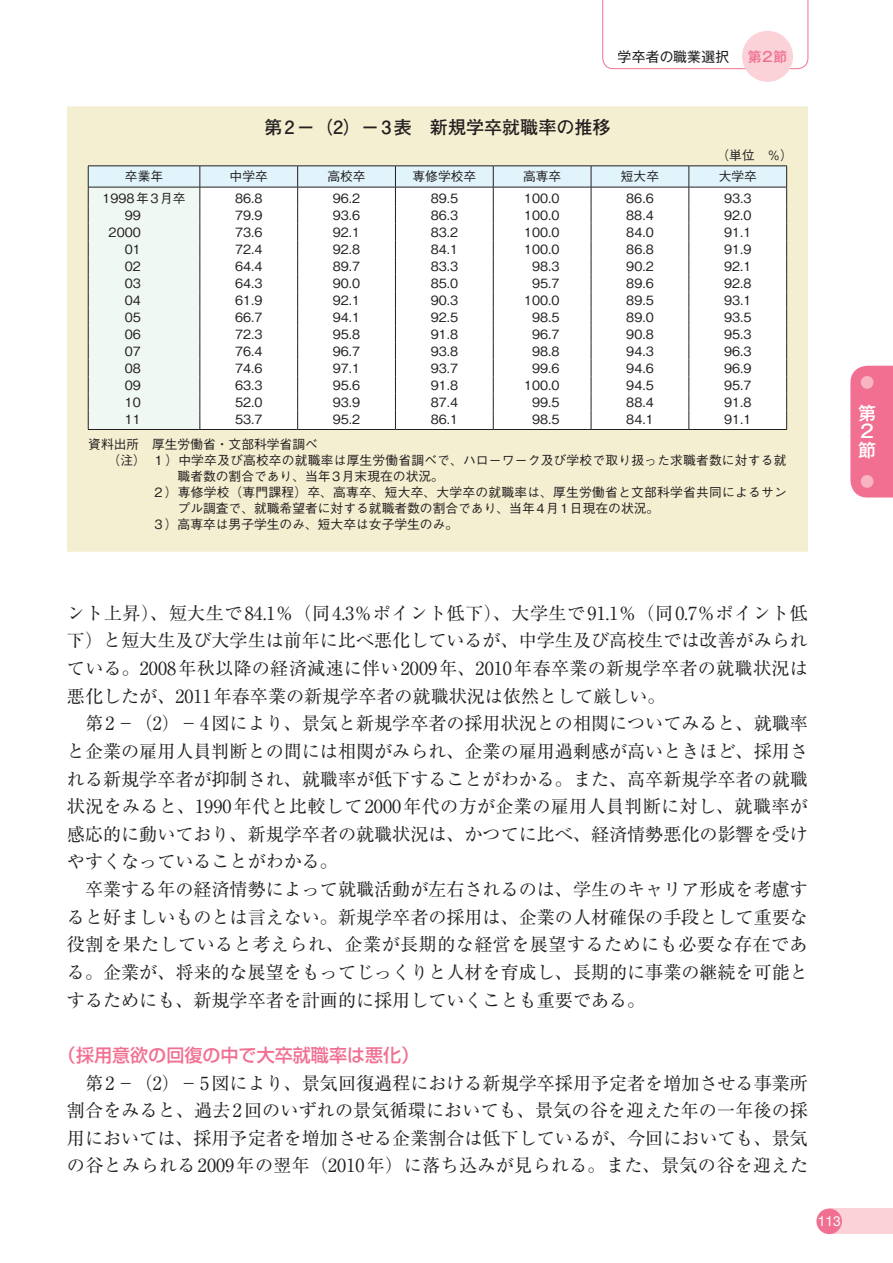
<style>
.page{position:relative;width:893px;height:1263px;background:#fff}
.page>*{position:absolute;margin:0;border:0;box-sizing:border-box;transform-origin:0 0}
.t1{font:18px/27.6px "Ryumin Pro";color:#231f20;text-align:justify}
.t2{font:500 18px "Shin Go Pro";color:#f17091}
.t3{font:700 18px "Futo Go B101 Pro";color:#231f20}
.t4{font:500 18px/18px "Gothic MB101 Pro";color:#fff;text-align:justify}
.t5{font:13.8px "Gothic MB101 Pro";letter-spacing:.015em;color:#231f20}
.t6{font:13.8px "Helvetica Neue LT Std";color:#fff}
.t7{font:500 13.8px "Gothic MB101 Pro";color:#f17091}
.t8{font:500 12.75px "Gothic BBB Pro";color:#231f20}
.t9{font:500 12.75px "Gothic BBB Pro";letter-spacing:.02em;color:#231f20}
</style>
<div class="page">
<div style="left:67px;top:106px;width:741px;height:446px;background:#f4efd1"></div>
<div style="left:88px;top:149px;width:699px;height:17px;background:#f4efd1"></div>
<hr style="left:88px;top:429px;width:112px;height:1px;background:#231f20">
<hr style="left:200px;top:429px;width:98px;height:1px;background:#231f20">
<hr style="left:298px;top:429px;width:97px;height:1px;background:#231f20">
<hr style="left:395px;top:429px;width:98px;height:1px;background:#231f20">
<hr style="left:493px;top:429px;width:98px;height:1px;background:#231f20">
<hr style="left:591px;top:429px;width:98px;height:1px;background:#231f20">
<hr style="left:689px;top:429px;width:98px;height:1px;background:#231f20">
<svg style="left:88px;top:166px;width:699px;height:263px"></svg>
<hr style="left:88px;top:187px;width:112px;height:1px;background:#231f20">
<hr style="left:200px;top:187px;width:98px;height:1px;background:#231f20">
<hr style="left:298px;top:187px;width:97px;height:1px;background:#231f20">
<hr style="left:395px;top:187px;width:98px;height:1px;background:#231f20">
<hr style="left:493px;top:187px;width:98px;height:1px;background:#231f20">
<hr style="left:591px;top:187px;width:98px;height:1px;background:#231f20">
<hr style="left:689px;top:187px;width:98px;height:1px;background:#231f20">
<svg style="left:602px;top:0;width:207px;height:70px"></svg>
<div style="left:829px;top:1208px;width:64px;height:26px;background:#fad2d8"></div>
<div style="left:816px;top:1208px;width:26px;height:26px;background:#f17091;border-radius:50%"></div>
<div style="left:742px;top:31px;width:51px;height:51px;background:#fad2d8;border-radius:50%"></div>
<div style="left:850px;top:366px;width:43px;height:131px;background:#f17091"></div>
<div style="left:861px;top:376px;width:12px;height:13px;background:#f8b5c1;border-radius:50%"></div>
<div style="left:861px;top:475px;width:12px;height:13px;background:#f8b5c1;border-radius:50%"></div>
<p class="t5" style="left:618px;top:45px;width:113px">学卒者の職業選択</p>
<p class="t7" style="left:748px;top:45px;width:41px">第2節</p>
<p class="t3" style="left:264px;top:113px;width:348px">第 2− （2）− 3表　新規学卒就職率の推移</p>
<p class="t8" style="left:716px;top:145px;width:78px">（単位　％）</p>
<p class="t8" style="left:125px;top:166px;width:40px">卒業年</p>
<p class="t8" style="left:230px;top:166px;width:40px">中学卒</p>
<p class="t8" style="left:327px;top:166px;width:40px">高校卒</p>
<p class="t8" style="left:412px;top:166px;width:65px">専修学校卒</p>
<p class="t8" style="left:523px;top:166px;width:40px">高専卒</p>
<p class="t8" style="left:621px;top:166px;width:40px">短大卒</p>
<p class="t8" style="left:719px;top:166px;width:40px">大学卒</p>
<p class="t8" style="left:102px;top:188px;width:85px">1998年3月卒</p>
<p class="t8" style="left:235px;top:188px;width:29px">86.8</p>
<p class="t8" style="left:333px;top:188px;width:29px">96.2</p>
<p class="t8" style="left:431px;top:188px;width:29px">89.5</p>
<p class="t8" style="left:524px;top:188px;width:37px">100.0</p>
<p class="t8" style="left:626px;top:188px;width:29px">86.6</p>
<p class="t8" style="left:724px;top:188px;width:29px">93.3</p>
<p class="t8" style="left:125px;top:205px;width:18px">99</p>
<p class="t8" style="left:235px;top:205px;width:29px">79.9</p>
<p class="t8" style="left:333px;top:205px;width:29px">93.6</p>
<p class="t8" style="left:431px;top:205px;width:29px">86.3</p>
<p class="t8" style="left:524px;top:205px;width:37px">100.0</p>
<p class="t8" style="left:626px;top:205px;width:29px">88.4</p>
<p class="t8" style="left:724px;top:205px;width:29px">92.0</p>
<p class="t8" style="left:109px;top:222px;width:34px">2000</p>
<p class="t8" style="left:235px;top:222px;width:29px">73.6</p>
<p class="t8" style="left:333px;top:222px;width:29px">92.1</p>
<p class="t8" style="left:431px;top:222px;width:29px">83.2</p>
<p class="t8" style="left:524px;top:222px;width:37px">100.0</p>
<p class="t8" style="left:626px;top:222px;width:29px">84.0</p>
<p class="t8" style="left:724px;top:222px;width:29px">91.1</p>
<p class="t8" style="left:125px;top:239px;width:18px">01</p>
<p class="t8" style="left:235px;top:239px;width:29px">72.4</p>
<p class="t8" style="left:333px;top:239px;width:29px">92.8</p>
<p class="t8" style="left:431px;top:239px;width:29px">84.1</p>
<p class="t8" style="left:524px;top:239px;width:37px">100.0</p>
<p class="t8" style="left:626px;top:239px;width:29px">86.8</p>
<p class="t8" style="left:724px;top:239px;width:29px">91.9</p>
<p class="t8" style="left:125px;top:256px;width:18px">02</p>
<p class="t8" style="left:235px;top:256px;width:29px">64.4</p>
<p class="t8" style="left:333px;top:256px;width:29px">89.7</p>
<p class="t8" style="left:431px;top:256px;width:29px">83.3</p>
<p class="t8" style="left:532px;top:256px;width:29px">98.3</p>
<p class="t8" style="left:626px;top:256px;width:29px">90.2</p>
<p class="t8" style="left:724px;top:256px;width:29px">92.1</p>
<p class="t8" style="left:125px;top:273px;width:18px">03</p>
<p class="t8" style="left:235px;top:273px;width:29px">64.3</p>
<p class="t8" style="left:333px;top:273px;width:29px">90.0</p>
<p class="t8" style="left:431px;top:273px;width:29px">85.0</p>
<p class="t8" style="left:532px;top:273px;width:29px">95.7</p>
<p class="t8" style="left:626px;top:273px;width:29px">89.6</p>
<p class="t8" style="left:724px;top:273px;width:29px">92.8</p>
<p class="t8" style="left:125px;top:290px;width:18px">04</p>
<p class="t8" style="left:235px;top:290px;width:29px">61.9</p>
<p class="t8" style="left:333px;top:290px;width:29px">92.1</p>
<p class="t8" style="left:431px;top:290px;width:29px">90.3</p>
<p class="t8" style="left:524px;top:290px;width:37px">100.0</p>
<p class="t8" style="left:626px;top:290px;width:29px">89.5</p>
<p class="t8" style="left:724px;top:290px;width:29px">93.1</p>
<p class="t8" style="left:125px;top:307px;width:18px">05</p>
<p class="t8" style="left:235px;top:307px;width:29px">66.7</p>
<p class="t8" style="left:333px;top:307px;width:29px">94.1</p>
<p class="t8" style="left:431px;top:307px;width:29px">92.5</p>
<p class="t8" style="left:532px;top:307px;width:29px">98.5</p>
<p class="t8" style="left:626px;top:307px;width:29px">89.0</p>
<p class="t8" style="left:724px;top:307px;width:29px">93.5</p>
<p class="t8" style="left:125px;top:324px;width:18px">06</p>
<p class="t8" style="left:235px;top:324px;width:29px">72.3</p>
<p class="t8" style="left:333px;top:324px;width:29px">95.8</p>
<p class="t8" style="left:431px;top:324px;width:29px">91.8</p>
<p class="t8" style="left:532px;top:324px;width:29px">96.7</p>
<p class="t8" style="left:626px;top:324px;width:29px">90.8</p>
<p class="t8" style="left:724px;top:324px;width:29px">95.3</p>
<p class="t8" style="left:125px;top:341px;width:18px">07</p>
<p class="t8" style="left:235px;top:341px;width:29px">76.4</p>
<p class="t8" style="left:333px;top:341px;width:29px">96.7</p>
<p class="t8" style="left:431px;top:341px;width:29px">93.8</p>
<p class="t8" style="left:532px;top:341px;width:29px">98.8</p>
<p class="t8" style="left:626px;top:341px;width:29px">94.3</p>
<p class="t8" style="left:724px;top:341px;width:29px">96.3</p>
<p class="t8" style="left:125px;top:358px;width:18px">08</p>
<p class="t8" style="left:235px;top:358px;width:29px">74.6</p>
<p class="t8" style="left:333px;top:358px;width:29px">97.1</p>
<p class="t8" style="left:431px;top:358px;width:29px">93.7</p>
<p class="t8" style="left:532px;top:358px;width:29px">99.6</p>
<p class="t8" style="left:626px;top:358px;width:29px">94.6</p>
<p class="t8" style="left:724px;top:358px;width:29px">96.9</p>
<p class="t8" style="left:125px;top:375px;width:18px">09</p>
<p class="t8" style="left:235px;top:375px;width:29px">63.3</p>
<p class="t8" style="left:333px;top:375px;width:29px">95.6</p>
<p class="t8" style="left:431px;top:375px;width:29px">91.8</p>
<p class="t8" style="left:524px;top:375px;width:37px">100.0</p>
<p class="t8" style="left:626px;top:375px;width:29px">94.5</p>
<p class="t8" style="left:724px;top:375px;width:29px">95.7</p>
<p class="t8" style="left:125px;top:392px;width:18px">10</p>
<p class="t8" style="left:235px;top:392px;width:29px">52.0</p>
<p class="t8" style="left:333px;top:392px;width:29px">93.9</p>
<p class="t8" style="left:431px;top:392px;width:29px">87.4</p>
<p class="t8" style="left:532px;top:392px;width:29px">99.5</p>
<p class="t8" style="left:626px;top:392px;width:29px">88.4</p>
<p class="t8" style="left:724px;top:392px;width:29px">91.8</p>
<p class="t8" style="left:125px;top:409px;width:18px">11</p>
<p class="t8" style="left:235px;top:409px;width:29px">53.7</p>
<p class="t8" style="left:333px;top:409px;width:29px">95.2</p>
<p class="t8" style="left:431px;top:409px;width:29px">86.1</p>
<p class="t8" style="left:532px;top:409px;width:29px">98.5</p>
<p class="t8" style="left:626px;top:409px;width:29px">84.1</p>
<p class="t8" style="left:724px;top:409px;width:29px">91.1</p>
<p class="t8" style="left:88px;top:434px;width:231px">資料出所　厚生労働省・文部科学省調べ</p>
<p class="t8" style="left:107px;top:450px;width:681px">（注）　１）中学卒及び高校卒の就職率は厚生労働省調べで、ハローワーク及び学校で取り扱った求職者数に対する就</p>
<p class="t8" style="left:178px;top:466px;width:268px">職者数の割合であり、当年3月末現在の状況。</p>
<p class="t9" style="left:152px;top:482px;width:636px">２）専修学校（専門課程）卒、高専卒、短大卒、大学卒の就職率は、厚生労働省と文部科学省共同によるサン</p>
<p class="t8" style="left:178px;top:498px;width:483px">プル調査で、就職希望者に対する就職者数の割合であり、当年4月1日現在の状況。</p>
<p class="t8" style="left:152px;top:514px;width:308px">３）高専卒は男子学生のみ、短大卒は女子学生のみ。</p>
<p class="t4" style="left:858px;top:402px;width:19px">第2節</p>
<p class="t1" style="left:67px;top:598px;width:742px">ント上昇）、短大生で84.1％（同4.3％ポイント低下）、大学生で91.1％（同0.7％ポイント低下）と短大生及び大学生は前年に比べ悪化しているが、中学生及び高校生では改善がみられている。2008年秋以降の経済減速に伴い 2009年、2010年春卒業の新規学卒者の就職状況は悪化したが、2011年春卒業の新規学卒者の就職状況は依然として厳しい。</p>
<p class="t1" style="left:67px;top:708px;width:742px;text-indent:18px">第 2−（2）− 4図により、景気と新規学卒者の採用状況との相関についてみると、就職率と企業の雇用人員判断との間には相関がみられ、企業の雇用過剰感が高いときほど、採用される新規学卒者が抑制され、就職率が低下することがわかる。また、高卒新規学卒者の就職状況をみると、1990年代と比較して2000年代の方が企業の雇用人員判断に対し、就職率が感応的に動いており、新規学卒者の就職状況は、かつてに比べ、経済情勢悪化の影響を受けやすくなっていることがわかる。</p>
<p class="t1" style="left:67px;top:874px;width:742px;text-indent:18px">卒業する年の経済情勢によって就職活動が左右されるのは、学生のキャリア形成を考慮すると好ましいものとは言えない。新規学卒者の採用は、企業の人材確保の手段として重要な役割を果たしていると考えられ、企業が長期的な経営を展望するためにも必要な存在である。企業が、将来的な展望をもってじっくりと人材を育成し、長期的に事業の継続を可能とするためにも、新規学卒者を計画的に採用していくことも重要である。</p>
<p class="t2" style="left:58px;top:1040px;width:363px">（採用意欲の回復の中で大卒就職率は悪化）</p>
<p class="t1" style="left:67px;top:1068px;width:743px;text-indent:18px">第 2−（2）− 5図により、景気回復過程における新規学卒採用予定者を増加させる事業所割合をみると、過去 2回のいずれの景気循環においても、景気の谷を迎えた年の一年後の採用においては、採用予定者を増加させる企業割合は低下しているが、今回においても、景気の谷とみられる2009年の翌年（2010年）に落ち込みが見られる。また、景気の谷を迎えた</p>
<p class="t6" style="left:818px;top:1212px;width:25px">113</p>
</div>
